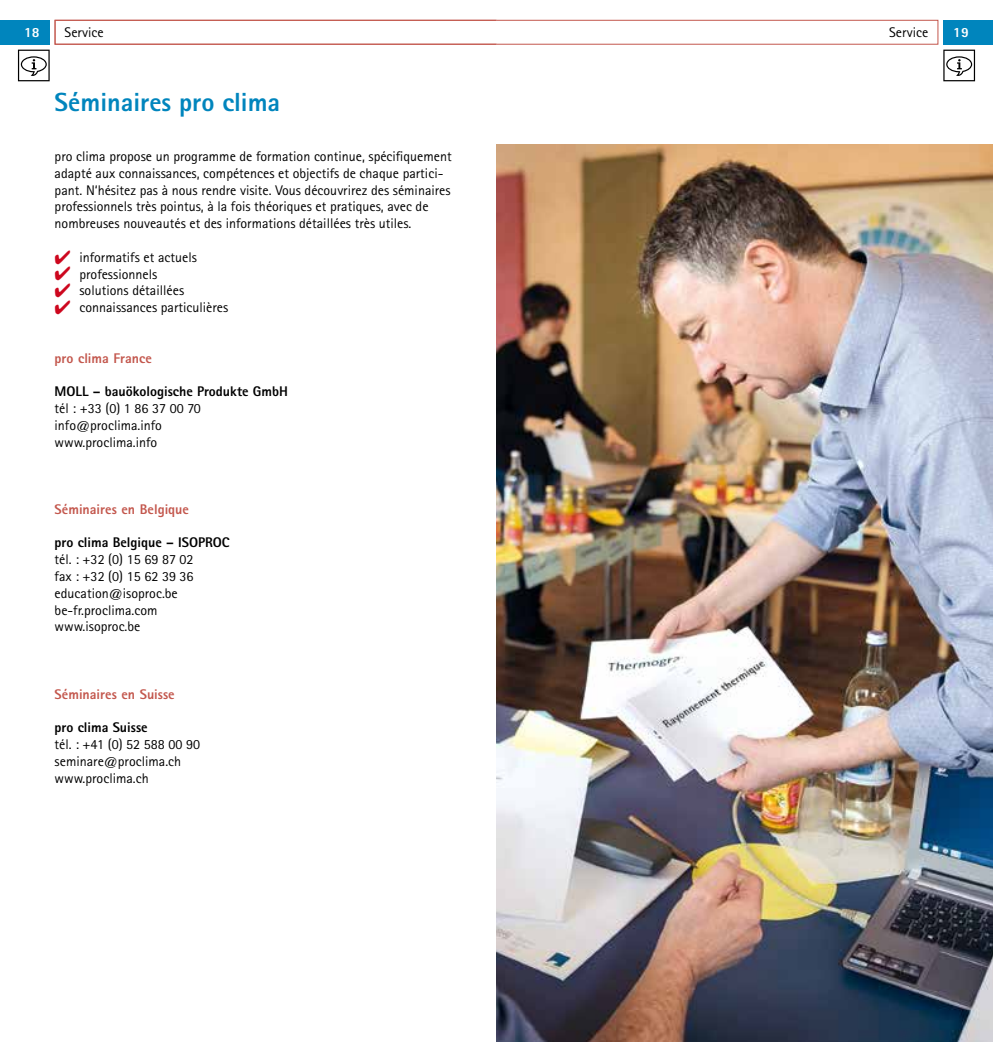
<style>
.page{position:relative;width:993px;height:1042px;background:#fff}
.page>*{position:absolute;margin:0;border:0;box-sizing:border-box;transform-origin:0 0}
.t1{font:800 26.25px "Rotis Sans Serif Pro";color:#0085bd}
.t2{font:14px/16.8px "Rotis Sans Serif Pro";color:#000}
.t3{font:800 14px "Rotis Sans Serif Pro";color:#000}
.t4{font:800 14px "Rotis Sans Serif Pro";color:#c3574d}
.t5{font:800 14px "Rotis Sans Serif Pro";color:#fff}
.s1{color:#cd071e}
</style>
<div class="page">
<div style="left:0;top:20px;width:50px;height:25px;background:#0085bd"></div>
<div style="left:943px;top:20px;width:49px;height:25px;background:#0085bd"></div>
<div style="left:496px;top:20px;width:442px;height:25px;border:1px solid #c3574d"></div>
<div style="left:55px;top:20px;width:442px;height:25px;border:1px solid #c3574d"></div>
<svg style="left:18px;top:50px;width:32px;height:31px"></svg>
<svg style="left:943px;top:50px;width:31px;height:31px"></svg>
<img style="left:496px;top:144px;width:496px;height:898px">
<p class="t5" style="left:24px;top:23px;width:17px">18</p>
<p class="t2" style="left:64px;top:24px;width:41px">Service</p>
<p class="t2" style="left:888px;top:24px;width:41px">Service</p>
<p class="t5" style="left:952px;top:23px;width:17px">19</p>
<h1 class="t1" style="left:55px;top:85px;width:227px">Séminaires pro clima</h1>
<p class="t2" style="left:55px;top:148px;width:398px">pro clima propose un programme de formation continue, spécifiquement adapté aux connaissances, compétences et objectifs de chaque partici&shy;pant. N‘hésitez pas à nous rendre visite. Vous découvrirez des séminaires professionnels très pointus, à la fois théoriques et pratiques, avec de nombreuses nouveautés et des informations détaillées très utiles.</p>
<p class="t2" style="left:55px;top:249px;width:144px"><span class="s1">✔</span> informatifs et actuels</p>
<p class="t2" style="left:55px;top:265px;width:104px"><span class="s1">✔</span> professionnels</p>
<p class="t2" style="left:55px;top:282px;width:131px"><span class="s1">✔</span> solutions détaillées</p>
<p class="t2" style="left:55px;top:299px;width:175px"><span class="s1">✔</span> connaissances particulières</p>
<p class="t4" style="left:55px;top:349px;width:99px">pro clima France</p>
<p class="t3" style="left:55px;top:382px;width:235px">MOLL – bauökologische Produkte GmbH</p>
<p class="t2" style="left:55px;top:400px;width:148px">tél : +33 (0) 1 86 37 00 70 info@proclima.info www.proclima.info</p>
<p class="t4" style="left:55px;top:500px;width:136px">Séminaires en Belgique</p>
<p class="t3" style="left:55px;top:534px;width:176px">pro clima Belgique – ISOPROC</p>
<p class="t2" style="left:55px;top:551px;width:140px">tél. : +32 (0) 15 69 87 02 fax : +32 (0) 15 62 39 36 education@isoproc.be be-fr.proclima.com www.isoproc.be</p>
<p class="t4" style="left:55px;top:685px;width:122px">Séminaires en Suisse</p>
<p class="t3" style="left:55px;top:718px;width:95px">pro clima Suisse</p>
<p class="t2" style="left:55px;top:736px;width:147px">tél. : +41 (0) 52 588 00 90 seminare@proclima.ch www.proclima.ch</p>
</div>
